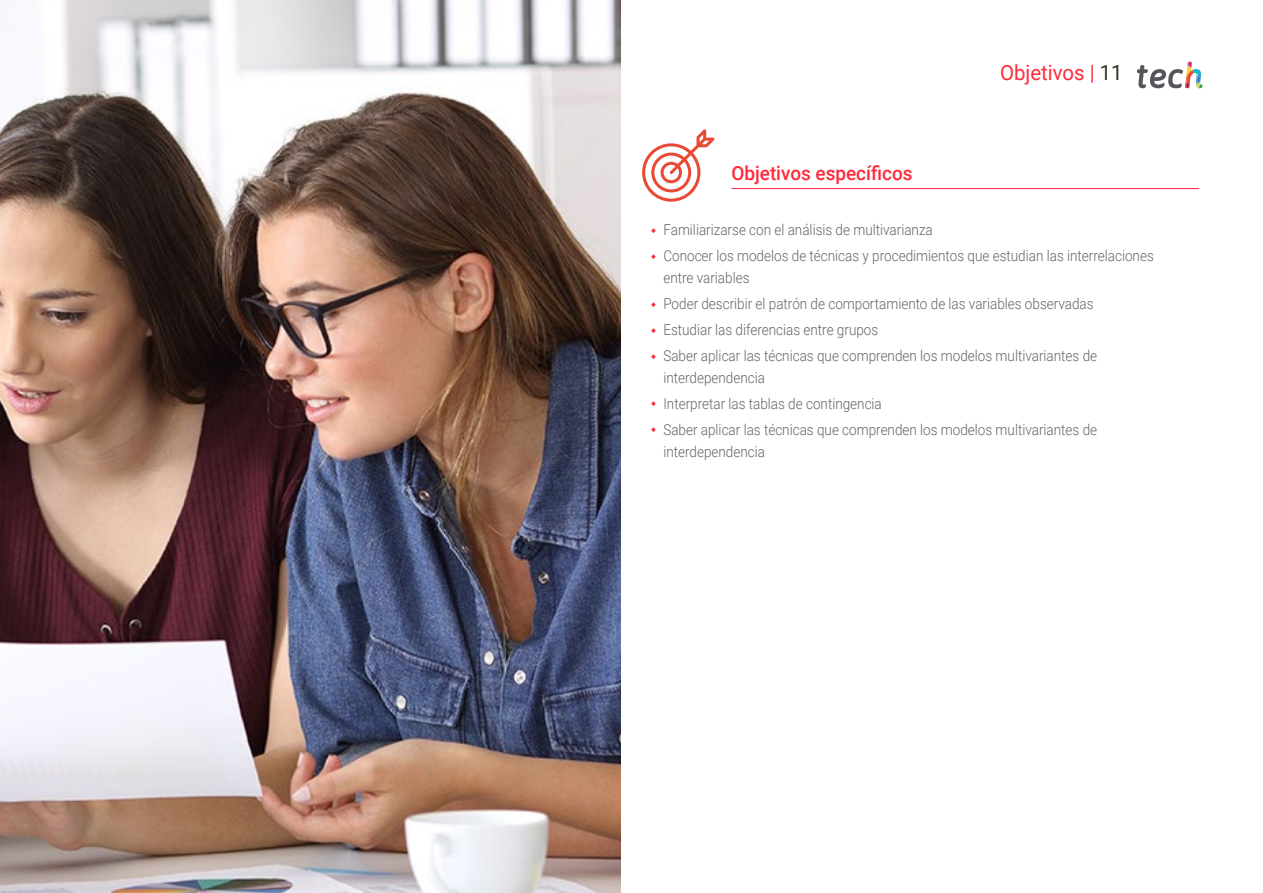
<style>
.page{position:relative;width:1263px;height:893px;background:#fff}
.page>*{position:absolute;margin:0;border:0;box-sizing:border-box;transform-origin:0 0}
.t1{font:21px "Roboto";color:#ff293a}
.t2{font:500 19.5px "Roboto";color:#ff293a}
.t3{font:300 15px/26px "Roboto";color:#61646a;scale:.9 1}
.s1{color:#312e20}
</style>
<div class="page">
<hr style="left:731px;top:188px;width:468px;height:1px;background:#ff293a">
<svg style="left:642px;top:129px;width:72px;height:73px"></svg>
<img style="left:0;top:0;width:621px;height:893px">
<svg style="left:1137px;top:62px;width:65px;height:27px"></svg>
<h2 class="t2" style="left:731px;top:160px;width:183px">Objetivos específicos</h2>
<h1 class="t1" style="left:1000px;top:57px;width:124px">Objetivos | <span class="s1">11</span></h1>
<p class="t3" style="left:663px;top:217px;width:546px">Familiarizarse con el análisis de multivarianza<br>Conocer los modelos de técnicas y procedimientos que estudian las interrelaciones</p>
<p class="t3" style="left:663px;top:264px;width:483px">entre variables<br>Poder describir el patrón de comportamiento de las variables observadas Estudiar las diferencias entre grupos<br>Saber aplicar las técnicas que comprenden los modelos multivariantes de</p>
<p class="t3" style="left:663px;top:364px;width:483px">interdependencia<br>Interpretar las tablas de contingencia<br>Saber aplicar las técnicas que comprenden los modelos multivariantes de</p>
<p class="t3" style="left:663px;top:438px;width:114px">interdependencia</p>
</div>
